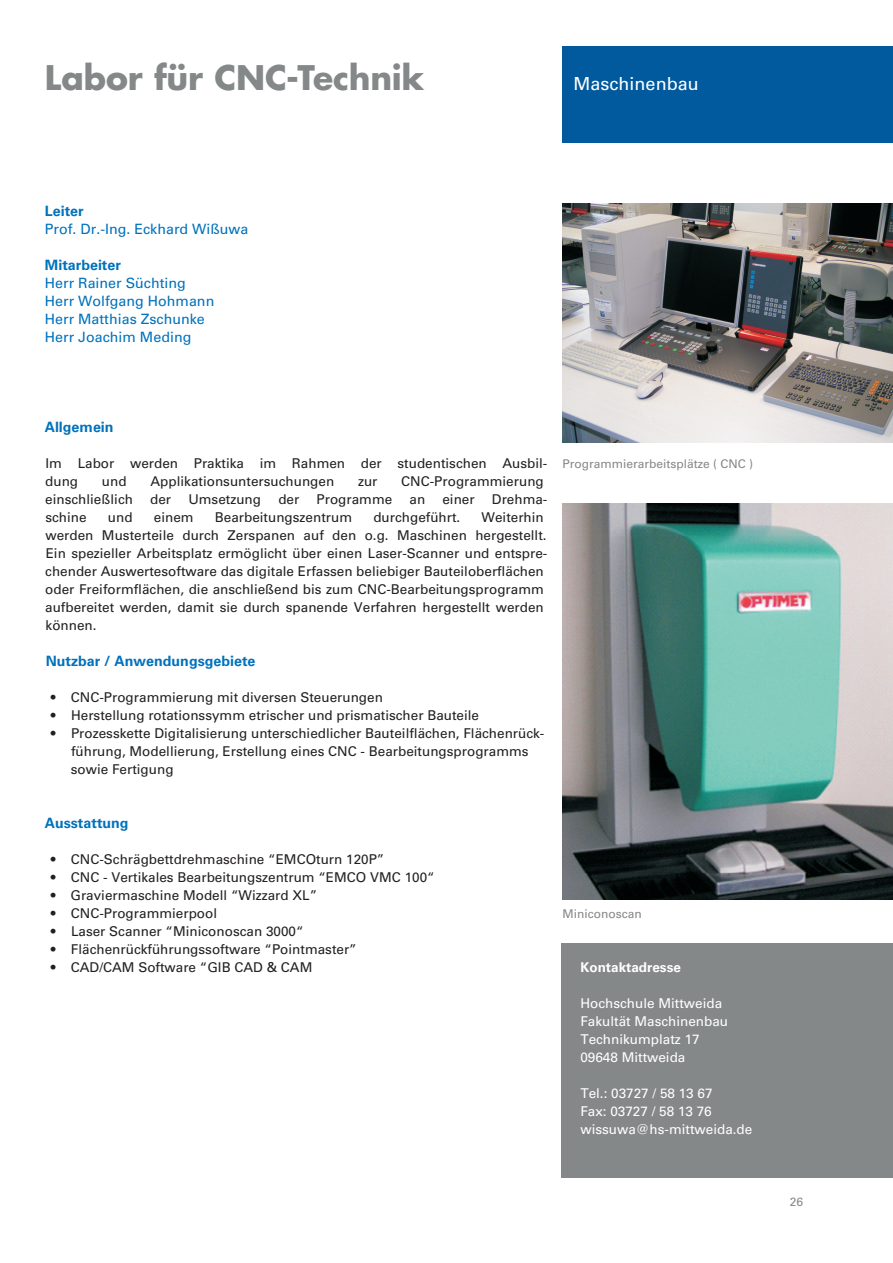
<style>
.page{position:relative;width:893px;height:1263px;background:#fff}
.page>*{position:absolute;margin:0;border:0;box-sizing:border-box;transform-origin:0 0}
.t1{font:700 33px "Futura LT Pro";letter-spacing:-.005em;color:#858889}
.t2{font:18px "Univers LT Pro 55 Roman";color:#fff}
.t3{font:14.25px/18px "Univers LT Pro 55 Roman";color:#0072bc}
.t4{font:700 14.25px "Univers LT Pro 65";color:#0072bc}
.t5{font:13.5px/18px "Univers LT Pro 55 Roman";color:#231f20}
.t6{font:13.5px/18px "Univers LT Pro 55 Roman";color:#fff}
.t7{font:700 13.5px "Univers LT Pro 65";color:#fff}
.t8{font:12px "Univers LT Pro 55 Roman";color:#858889}
</style>
<div class="page">
<div style="left:563px;top:47px;width:330px;height:96px;background:#015a9d"></div>
<div style="left:562px;top:943px;width:331px;height:234px;background:#858889"></div>
<img style="left:562px;top:203px;width:331px;height:239px">
<img style="left:562px;top:504px;width:331px;height:395px">
<h1 class="t1" style="left:45px;top:52px;width:381px">Labor für CNC-Technik</h1>
<h2 class="t2" style="left:574px;top:73px;width:127px">Maschinenbau</h2>
<p class="t4" style="left:45px;top:202px;width:40px">Leiter</p>
<p class="t3" style="left:45px;top:220px;width:205px">Prof. Dr.-Ing. Eckhard Wißuwa</p>
<p class="t4" style="left:45px;top:256px;width:78px">Mitarbeiter</p>
<p class="t3" style="left:45px;top:274px;width:171px">Herr Rainer Süchting<br>Herr Wolfgang Hohmann<br>Herr Matthias Zschunke<br>Herr Joachim Meding</p>
<p class="t4" style="left:45px;top:418px;width:70px">Allgemein</p>
<p class="t5" style="left:45px;top:454px;width:504px">Im Labor werden Praktika im Rahmen der studentischen Ausbil&shy;dung</p>
<p class="t5" style="left:102px;top:472px;width:26px">und</p>
<p class="t5" style="left:150px;top:472px;width:185px">Applikationsuntersuchungen</p>
<p class="t5" style="left:358px;top:472px;width:21px">zur</p>
<p class="t5" style="left:401px;top:472px;width:144px">CNC-Programmierung</p>
<p class="t5" style="left:45px;top:490px;width:89px">einschließlich</p>
<p class="t5" style="left:150px;top:490px;width:23px">der</p>
<p class="t5" style="left:188px;top:490px;width:74px">Umsetzung</p>
<p class="t5" style="left:278px;top:490px;width:23px">der</p>
<p class="t5" style="left:317px;top:490px;width:77px">Programme</p>
<p class="t5" style="left:409px;top:490px;width:17px">an</p>
<p class="t5" style="left:442px;top:490px;width:34px">einer</p>
<p class="t5" style="left:492px;top:490px;width:57px">Drehma-</p>
<p class="t5" style="left:45px;top:508px;width:43px">schine</p>
<p class="t5" style="left:108px;top:508px;width:26px">und</p>
<p class="t5" style="left:154px;top:508px;width:41px">einem</p>
<p class="t5" style="left:215px;top:508px;width:139px">Bearbeitungszentrum</p>
<p class="t5" style="left:373px;top:508px;width:88px">durchgeführt.</p>
<p class="t5" style="left:45px;top:508px;width:504px;text-indent:436px">Weiterhin werden Musterteile durch Zerspanen auf den o.g. Maschinen hergestellt.<br>Ein spezieller Arbeitsplatz ermöglicht über einen Laser-Scanner und entspre&shy;chender Auswertesoftware das digitale Erfassen beliebiger Bauteiloberflächen oder Freiformflächen, die anschließend bis zum CNC-Bearbeitungsprogramm aufbereitet werden, damit sie durch spanende Verfahren hergestellt werden können.</p>
<p class="t4" style="left:46px;top:652px;width:211px">Nutzbar / Anwendungsgebiete</p>
<p class="t5" style="left:51px;top:688px;width:334px">• CNC-Programmierung mit diversen Steuerungen</p>
<p class="t5" style="left:51px;top:706px;width:430px">• Herstellung rotationssymm etrischer und prismatischer Bauteile</p>
<p class="t5" style="left:71px;top:724px;width:475px;text-indent:-20px">• Prozesskette Digitalisierung unterschiedlicher Bauteilflächen, Flächenrück&shy;führung, Modellierung, Erstellung eines CNC - Bearbeitungsprogramms sowie Fertigung</p>
<p class="t4" style="left:45px;top:814px;width:85px">Ausstattung</p>
<p class="t5" style="left:51px;top:850px;width:335px">• CNC-Schrägbettdrehmaschine “EMCOturn 120P”</p>
<p class="t5" style="left:51px;top:868px;width:385px">• CNC - Vertikales Bearbeitungszentrum “EMCO VMC 100“</p>
<p class="t5" style="left:51px;top:886px;width:268px">• Graviermaschine Modell “Wizzard XL”</p>
<p class="t5" style="left:51px;top:904px;width:168px">• CNC-Programmierpool</p>
<p class="t5" style="left:51px;top:922px;width:254px">• Laser Scanner “Miniconoscan 3000“</p>
<p class="t5" style="left:51px;top:940px;width:307px">• Flächenrückführungssoftware “Pointmaster”</p>
<p class="t5" style="left:51px;top:958px;width:263px">• CAD/CAM Software “GIB CAD &amp; CAM</p>
<p class="t8" style="left:562px;top:457px;width:192px">Programmierarbeitsplätze ( CNC )</p>
<p class="t8" style="left:562px;top:907px;width:81px">Miniconoscan</p>
<p class="t7" style="left:580px;top:959px;width:102px">Kontaktadresse</p>
<p class="t6" style="left:580px;top:994px;width:149px">Hochschule Mittweida<br>Fakultät Maschinenbau<br>Technikumplatz 17<br>09648 Mittweida</p>
<p class="t6" style="left:580px;top:1084px;width:173px">Tel.: 03727 / 58 13 67<br>Fax: 03727 / 58 13 76 wissuwa@hs-mittweida.de</p>
<p class="t8" style="left:790px;top:1195px;width:15px">26</p>
</div>
